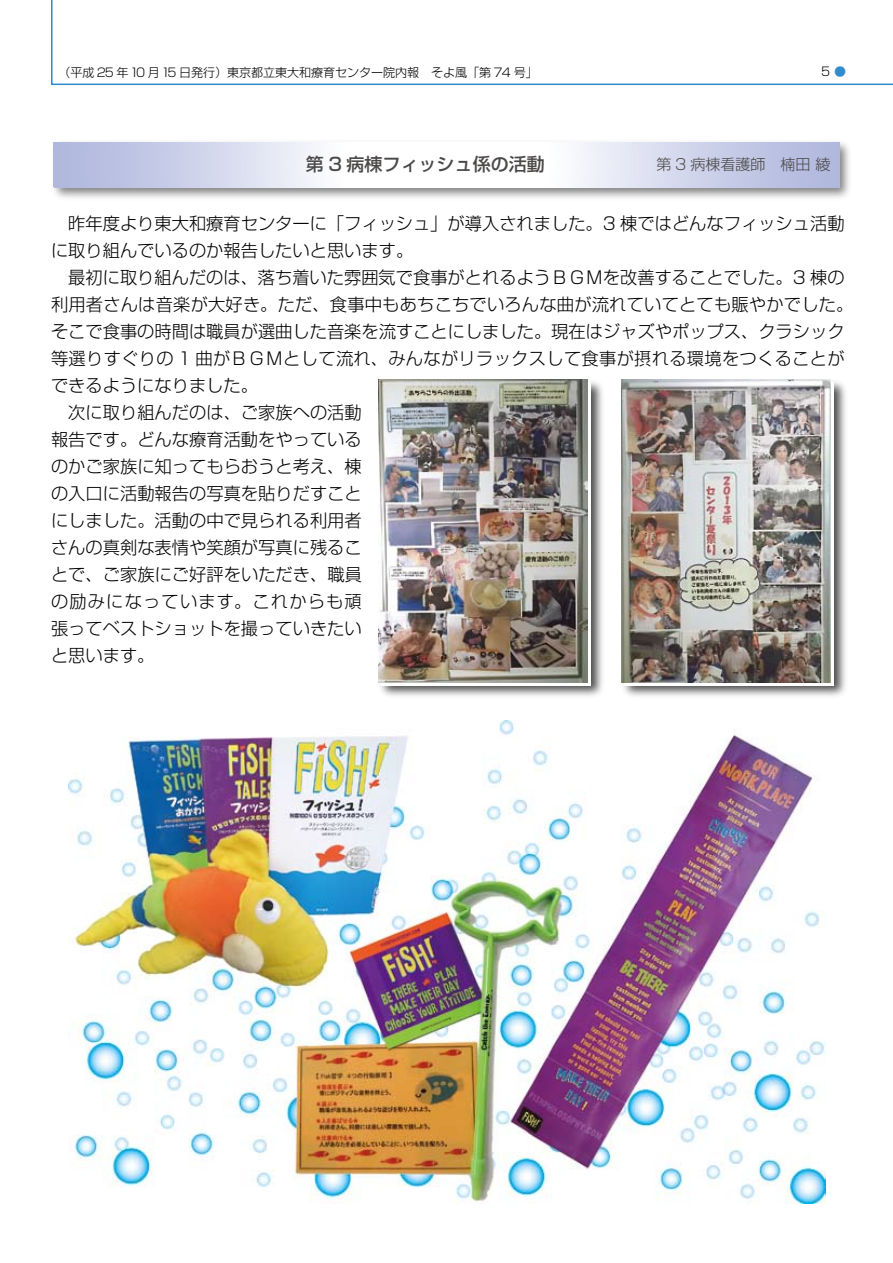
<style>
.page{position:relative;width:893px;height:1263px;background:#fff}
.page>*{position:absolute;margin:0;border:0;box-sizing:border-box;transform-origin:0 0}
.t1{font:500 18px "Shin Go";color:#4c4948}
.t2{font:300 17.25px/27px "Shin Go";color:#000}
.t3{font:300 15px "Shin Go";color:#4c4948}
.t4{font:300 12px "Shin Go";color:#000}
.t5{font:300 12px "Shin Go";color:#318bcc}
</style>
<div class="page">
<svg style="left:51px;top:0;width:842px;height:86px"></svg>
<img style="left:68px;top:720px;width:757px;height:484px">
<div style="left:377px;top:378px;width:229px;height:322px;background:#000;opacity:.7"></div>
<svg style="left:381px;top:382px;width:210px;height:303px"></svg>
<img style="left:378px;top:379px;width:210px;height:303px">
<div style="left:620px;top:378px;width:229px;height:322px;background:#000;opacity:.7"></div>
<svg style="left:624px;top:382px;width:210px;height:303px"></svg>
<img style="left:622px;top:379px;width:209px;height:303px">
<div style="left:49px;top:138px;width:805px;height:63px;background:#000;opacity:.5"></div>
<svg style="left:54px;top:143px;width:785px;height:44px"></svg>
<p class="t4" style="left:58px;top:65px;width:481px">（平成 25 年10 月15 日発行）東京都立東大和療育センター院内報　そよ風「第 74 号」</p>
<p class="t5" style="left:834px;top:64px;width:14px">●</p>
<p class="t1" style="left:270px;top:152px;width:276px">　　第 3 病棟フィッシュ係の活動</p>
<p class="t3" style="left:657px;top:154px;width:175px">第 3 病棟看護師　楠田 綾</p>
<p class="t2" style="left:51px;top:209px;width:804px">　昨年度より東大和療育センターに「フィッシュ」が導入されました。3 棟ではどんなフィッシュ活動に取り組んでいるのか報告したいと思います。<br>　最初に取り組んだのは、落ち着いた雰囲気で食事がとれるようＢＧＭを改善することでした。3 棟の利用者さんは音楽が大好き。ただ、食事中もあちこちでいろんな曲が流れていてとても賑やかでした。そこで食事の時間は職員が選曲した音楽を流すことにしました。現在はジャズやポップス、クラシック等選りすぐりの 1 曲がＢＧＭとして流れ、みんながリラックスして食事が摂れる環境をつくることができるようになりました。<br>　次に取り組んだのは、ご家族への活動<br>報告です。どんな療育活動をやっている<br>のかご家族に知ってもらおうと考え、棟<br>の入口に活動報告の写真を貼りだすこと<br>にしました。活動の中で見られる利用者<br>さんの真剣な表情や笑顔が写真に残るこ<br>とで、ご家族にご好評をいただき、職員<br>の励みになっています。これからも頑<br>張ってベストショットを撮っていきたい<br>と思います。</p>
</div>
